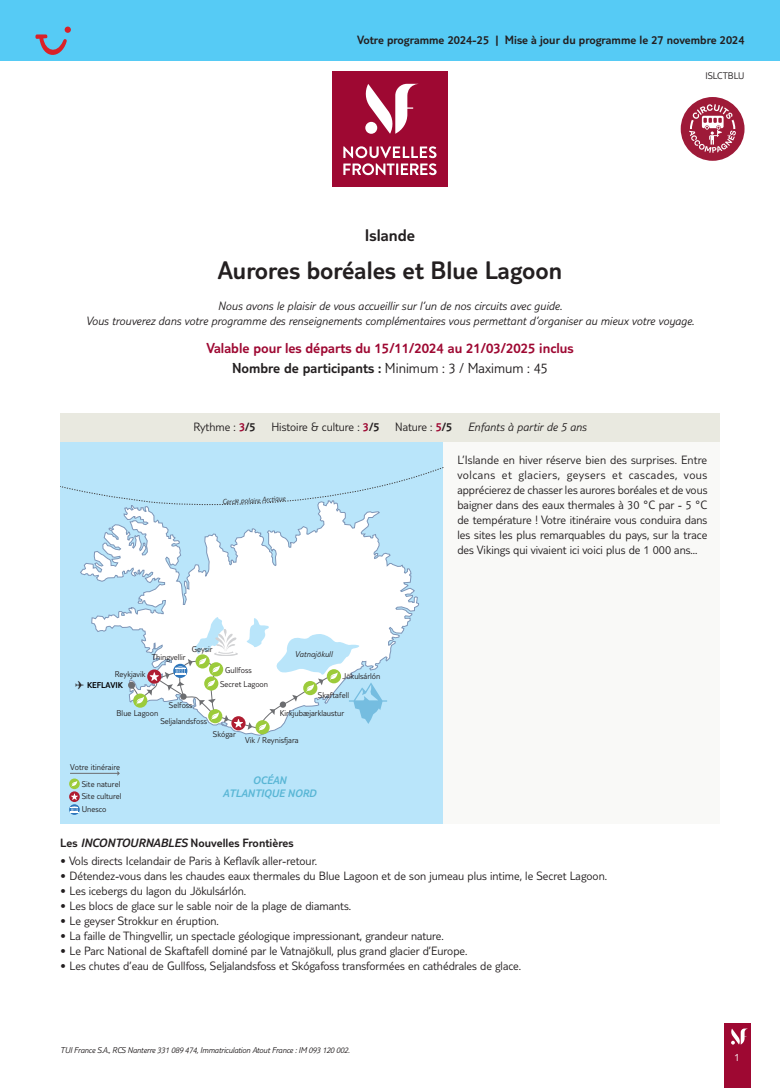
<style>
.page{position:relative;width:780px;height:1088px;background:#fff}
.page>*{position:absolute;margin:0;border:0;box-sizing:border-box;transform-origin:0 0}
.t1{font:300 26.25px "TUI Type";color:#231f20}
.t2{font:300 17.5px "TUI Type";color:#231f20}
.t3{font:300 15px/19.8px "TUI Type";color:#9e0832;text-align:center}
.t4{font:300 12.5px/15px "TUI Type";color:#231f20;text-align:justify}
.t5{font:italic 300 12.5px/15px "TUI Type";color:#231f20;text-align:center}
.t6{font:300 12.5px "TUI Type";color:#231f20}
.t7{font:italic 300 11.25px/13.5px "TUI Type";color:#59b6d5;text-align:center}
.t8{font:300 11.25px "TUI Type";color:#fff}
.t9{font:300 10px "TUI Type";color:#231f20}
.t10{font:300 8.75px/16.9px "TUI Type";color:#231f20;text-align:right}
.t11{font:italic 300 8.75px "TUI Type";letter-spacing:-.02em;color:#231f20}
.t12{font:italic 300 8.75px "TUI Type";color:#231f20}
.t13{font:300 8.75px "TUI Type";color:#000001}
.t14{font:italic 300 7.5px "TUI Type";color:#231f20}
.s1{color:#231f20}
.s2{color:#9e0832}
.s3{font-style:inherit}
.s4{font-style:italic}
</style>
<div class="page">
<div style="left:724px;top:1023px;width:26px;height:65px;background:#9e0832"></div>
<svg style="left:731px;top:1028px;width:17px;height:16px"></svg>
<div style="left:60px;top:441px;width:659px;height:383px;background:#f9f9f7"></div>
<div style="left:0;top:0;width:780px;height:60px;background:#56cbf5"></div>
<div style="left:332px;top:72px;width:115px;height:115px;background:#9e0832"></div>
<svg style="left:343px;top:146px;width:93px;height:29px"></svg>
<svg style="left:365px;top:84px;width:52px;height:50px"></svg>
<div style="left:60px;top:441px;width:383px;height:383px;background:#b9e5fa"></div>
<svg style="left:80px;top:524px;width:338px;height:211px"></svg>
<hr style="left:70px;top:773px;width:48px;height:1px;background:#6c6d70">
<svg style="left:69px;top:778px;width:11px;height:11px"></svg>
<svg style="left:72px;top:781px;width:5px;height:6px"></svg>
<svg style="left:69px;top:791px;width:11px;height:11px"></svg>
<svg style="left:71px;top:793px;width:7px;height:7px"></svg>
<svg style="left:69px;top:804px;width:11px;height:11px"></svg>
<svg style="left:70px;top:806px;width:8px;height:7px"></svg>
<div style="left:255px;top:720px;width:15px;height:14px;background:#9ccb3b;border-radius:50%"></div>
<svg style="left:127px;top:615px;width:260px;height:116px"></svg>
<div style="left:60px;top:413px;width:659px;height:28px;background:#e9e9e0"></div>
<svg style="left:35px;top:27px;width:36px;height:28px"></svg>
<div style="left:680px;top:97px;width:64px;height:64px;background:#9e1a38;border-radius:50%"></div>
<svg style="left:689px;top:104px;width:47px;height:49px"></svg>
<svg style="left:60px;top:441px;width:383px;height:83px"></svg>
<p class="t6" style="left:357px;top:33px;width:389px">Votre programme 2024-25 | Mise à jour du programme le 27 novembre 2024</p>
<p class="t9" style="left:705px;top:70px;width:41px">ISLCTBLU</p>
<h2 class="t2" style="left:365px;top:225px;width:52px">Islande</h2>
<h1 class="t1" style="left:218px;top:255px;width:346px">Aurores boréales et Blue Lagoon</h1>
<p class="t5" style="left:86px;top:298px;width:610px">Nous avons le plaisir de vous accueillir sur l’un de nos circuits avec guide.<br>Vous trouverez dans votre programme des renseignements complémentaires vous permettant d’organiser au mieux votre voyage.</p>
<p class="t3" style="left:206px;top:338px;width:368px">Valable pour les départs du 15/11/2024 au 21/03/2025 inclus<br><span class="s1">Nombre de participants :</span> <span class="s1">Minimum : 3 / Maximum : 45</span></p>
<p class="t4" style="left:193px;top:419px;width:64px">Rythme : <span class="s2">3</span><span class="s3">/5</span></p>
<p class="t4" style="left:271px;top:419px;width:182px">Histoire &amp; culture : <span class="s2">3</span><span class="s3">/5</span> Nature : <span class="s2">5</span><span class="s3">/5</span></p>
<p class="t5" style="left:468px;top:419px;width:120px">Enfants à partir de 5 ans</p>
<p class="t14" style="left:231px;top:497px;width:18px;rotate:-2deg">cle po</p>
<p class="t14" style="left:248px;top:496px;width:14px;rotate:-3deg">laire</p>
<p class="t14" style="left:262px;top:495px;width:14px;rotate:-4deg">Arcti</p>
<p class="t10" style="left:192px;top:640px;width:22px">Geysir</p>
<p class="t10" style="left:152px;top:649px;width:35px">Thingvellir</p>
<p class="t10" style="left:115px;top:665px;width:32px">Reykjavik</p>
<p class="t10" style="left:225px;top:661px;width:28px">Gullfoss</p>
<p class="t13" style="left:75px;top:680px;width:49px"><span class="s1">✈</span> KEFLAVIK</p>
<p class="t10" style="left:169px;top:696px;width:25px">Selfoss</p>
<p class="t10" style="left:220px;top:676px;width:50px">Secret Lagoon</p>
<p class="t12" style="left:295px;top:649px;width:39px">Vatnajökull</p>
<p class="t10" style="left:342px;top:667px;width:39px">Jökulsárlón</p>
<p class="t10" style="left:318px;top:686px;width:33px">Skaftafell</p>
<p class="t10" style="left:117px;top:704px;width:43px">Blue Lagoon</p>
<p class="t10" style="left:160px;top:713px;width:48px">Seljalandsfoss</p>
<p class="t10" style="left:213px;top:725px;width:24px">Skógar</p>
<p class="t10" style="left:280px;top:704px;width:66px">Kirkjubæjarklaustur</p>
<p class="t10" style="left:245px;top:732px;width:55px">Vik / Reynisfjara</p>
<p class="t10" style="left:70px;top:758px;width:52px">Votre itinéraire<br>Site naturel</p>
<p class="t10" style="left:82px;top:790px;width:41px;line-height:12.9px;text-align:left">Site culturel<br>Unesco</p>
<p class="t7" style="left:223px;top:773px;width:95px">OCÉAN<br>ATLANTIQUE NORD</p>
<p class="t4" style="left:457px;top:452px;width:251px">L’Islande en hiver réserve bien des surprises. Entre volcans et glaciers, geysers et cascades, vous apprécierez de chasser les aurores boréales et de vous baigner dans des eaux thermales à 30 °C par - 5 °C de température ! Votre itinéraire vous conduira dans les sites les plus remarquables du pays, sur la trace des Vikings qui vivaient ici voici plus de 1 000 ans...</p>
<p class="t6" style="left:60px;top:835px;width:235px">Les <span class="s4">INCONTOURNABLES</span> Nouvelles Frontières</p>
<p class="t4" style="left:60px;top:853px;width:258px">• Vols directs Icelandair de Paris à Keflavík aller-retour.</p>
<p class="t4" style="left:60px;top:868px;width:548px">• Détendez-vous dans les chaudes eaux thermales du Blue Lagoon et de son jumeau plus intime, le Secret Lagoon.</p>
<p class="t4" style="left:60px;top:883px;width:187px">• Les icebergs du lagon du Jökulsárlón.</p>
<p class="t4" style="left:60px;top:898px;width:292px">• Les blocs de glace sur le sable noir de la plage de diamants.</p>
<p class="t4" style="left:60px;top:913px;width:160px">• Le geyser Strokkur en éruption.</p>
<p class="t4" style="left:60px;top:928px;width:385px">• La faille de Thingvellir, un spectacle géologique impressionant, grandeur nature.</p>
<p class="t4" style="left:60px;top:943px;width:409px">• Le Parc National de Skaftafell dominé par le Vatnajökull, plus grand glacier d’Europe.</p>
<p class="t4" style="left:60px;top:958px;width:462px">• Les chutes d’eau de Gullfoss, Seljalandsfoss et Skógafoss transformées en cathédrales de glace.</p>
<p class="t11" style="left:60px;top:1045px;width:291px">TUI France S.A., RCS Nanterre 331 089 474, Immatriculation Atout France : IM 093 120 002.</p>
<p class="t8" style="left:734px;top:1050px;width:7px">1</p>
</div>
